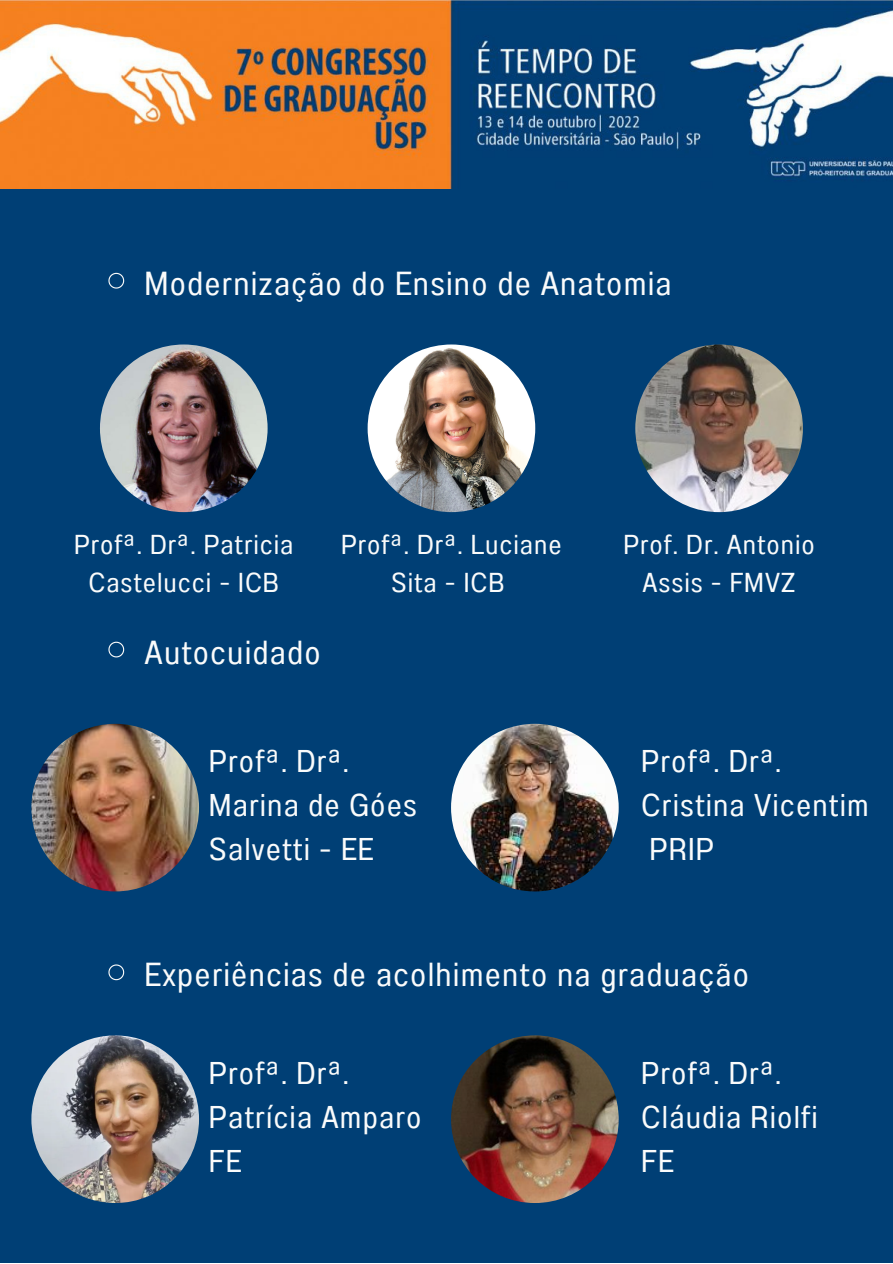
<style>
.page{position:relative;width:893px;height:1264px;background:#fff}
.page>*{position:absolute;margin:0;border:0;box-sizing:border-box;transform-origin:0 0}
.t1{font:33.3px "Anantason Wd 75";letter-spacing:.035em;color:#fafbfb}
.t2{font:31.5px/43.8px "Anantason Wd 75";letter-spacing:.035em;color:#fafbfb}
.t3{font:27.3px/38.1px "Anantason Wd 75";letter-spacing:.035em;color:#fafbfb;text-align:center}
</style>
<div class="page">
<div style="left:0;top:0;width:892px;height:1262px;background:#003f75"></div>
<img style="left:0;top:0;width:892px;height:189px">
<svg style="left:108px;top:272px;width:17px;height:17px"></svg>
<svg style="left:108px;top:641px;width:17px;height:17px"></svg>
<svg style="left:108px;top:964px;width:17px;height:16px"></svg>
<img style="left:100px;top:344px;width:167px;height:168px;border-radius:50%">
<img style="left:367px;top:344px;width:168px;height:168px;border-radius:50%">
<img style="left:635px;top:344px;width:167px;height:168px;border-radius:50%">
<img style="left:31px;top:723px;width:168px;height:168px;border-radius:50%">
<img style="left:451px;top:723px;width:167px;height:168px;border-radius:50%">
<img style="left:31px;top:1035px;width:168px;height:167px;border-radius:50%">
<img style="left:451px;top:1035px;width:167px;height:167px;border-radius:50%">
<p class="t1" style="left:145px;top:264px;width:528px">Modernização do Ensino de Anatomia</p>
<p class="t3" style="left:74px;top:526px;width:221px">Profª. Drª. Patricia<br>Castelucci - ICB</p>
<p class="t3" style="left:341px;top:526px;width:222px">Profª. Drª. Luciane<br>Sita - ICB</p>
<p class="t3" style="left:623px;top:526px;width:193px">Prof. Dr. Antonio<br>Assis - FMVZ</p>
<p class="t1" style="left:145px;top:632px;width:178px">Autocuidado</p>
<p class="t2" style="left:209px;top:739px;width:209px">Profª. Drª.<br>Marina de Góes<br>Salvetti - EE</p>
<p class="t2" style="left:641px;top:739px;width:229px">Profª. Drª.<br>Cristina Vicentim<br>PRIP</p>
<p class="t1" style="left:145px;top:955px;width:605px">Experiências de acolhimento na graduação</p>
<p class="t2" style="left:209px;top:1050px;width:214px">Profª. Drª.<br>Patrícia Amparo<br>FE</p>
<p class="t2" style="left:641px;top:1050px;width:178px">Profª. Drª.<br>Cláudia Riolfi<br>FE</p>
</div>
